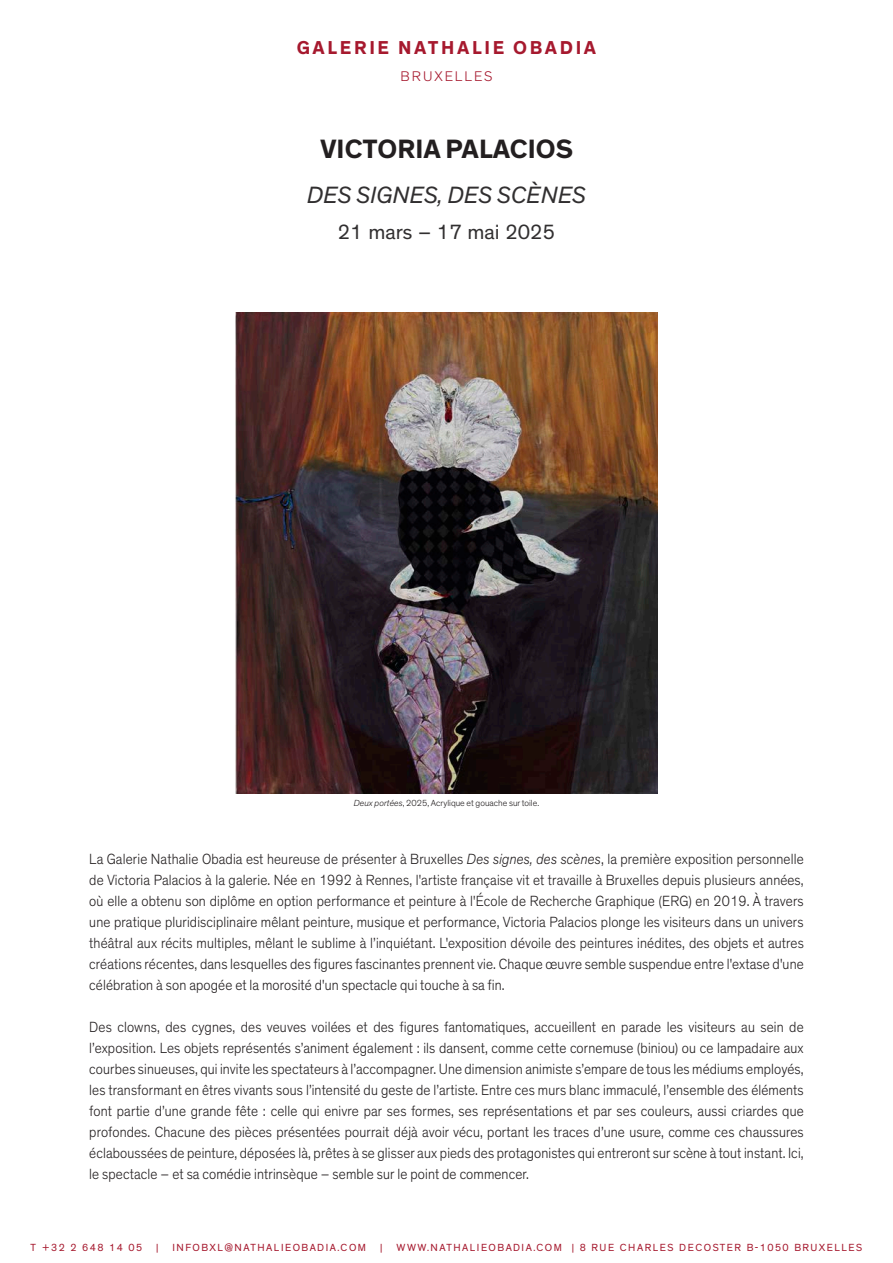
<style>
.page{position:relative;width:893px;height:1263px;background:#fff}
.page>*{position:absolute;margin:0;border:0;box-sizing:border-box;transform-origin:0 0}
.t1{font:700 27px "Theinhardt";color:#231f20}
.t2{font:italic 24px "Theinhardt";letter-spacing:.01em;color:#312f30}
.t3{font:21px "Theinhardt";color:#312f30}
.t4{font:700 19.05px "Theinhardt";letter-spacing:.14em;color:#a6192e}
.t5{font:300 15px/21px "Theinhardt";letter-spacing:.01em;color:#231f20;text-align:justify;scale:.92 1}
.t6{font:300 14.25px "Theinhardt";letter-spacing:.14em;color:#a6192e}
.t7{font:10.5px "Theinhardt";letter-spacing:.145em;color:#a6192e}
.t8{font:300 9px "Theinhardt";color:#231f20}
.s1{font-style:italic}
</style>
<div class="page">
<img style="left:236px;top:312px;width:421px;height:481px">
<p class="t4" style="left:297px;top:36px;width:301px">GALERIE NATHALIE OBADIA</p>
<p class="t6" style="left:401px;top:68px;width:93px">BRUXELLES</p>
<p class="t1" style="left:320px;top:132px;width:254px">VICTORIA PALACIOS</p>
<p class="t2" style="left:307px;top:181px;width:280px">DES SIGNES, DES SCÈNES</p>
<p class="t3" style="left:338px;top:219px;width:219px">21 mars – 17 mai 2025</p>
<p class="t8" style="left:354px;top:797px;width:187px"><span class="s1">Deux portées</span>, 2025, Acrylique et gouache sur toile.</p>
<p class="t5" style="left:89px;top:848px;width:778px">La Galerie Nathalie Obadia est heureuse de présenter à Bruxelles <span class="s1">Des signes, des scènes</span>, la première exposition personnelle de Victoria Palacios à la galerie. Née en 1992 à Rennes, l'artiste française vit et travaille à Bruxelles depuis plusieurs années, où elle a obtenu son diplôme en option performance et peinture à l'École de Recherche Graphique (ERG) en 2019. À travers une pratique pluridisciplinaire mêlant peinture, musique et performance, Victoria Palacios plonge les visiteurs dans un univers théâtral aux récits multiples, mêlant le sublime à l’inquiétant. L'exposition dévoile des peintures inédites, des objets et autres créations récentes, dans lesquelles des figures fascinantes prennent vie. Chaque œuvre semble suspendue entre l'extase d'une célébration à son apogée et la morosité d'un spectacle qui touche à sa fin.</p>
<p class="t5" style="left:89px;top:1016px;width:778px">Des clowns, des cygnes, des veuves voilées et des figures fantomatiques, accueillent en parade les visiteurs au sein de l’exposition. Les objets représentés s’animent également : ils dansent, comme cette cornemuse (biniou) ou ce lampadaire aux courbes sinueuses, qui invite les spectateurs à l’accompagner. Une dimension animiste s’empare de tous les médiums employés, les transformant en êtres vivants sous l’intensité du geste de l’artiste. Entre ces murs blanc immaculé, l’ensemble des éléments font partie d’une grande fête : celle qui enivre par ses formes, ses représentations et par ses couleurs, aussi criardes que profondes. Chacune des pièces présentées pourrait déjà avoir vécu, portant les traces d’une usure, comme ces chaussures éclaboussées de peinture, déposées là, prêtes à se glisser aux pieds des protagonistes qui entreront sur scène à tout instant. Ici, le spectacle – et sa comédie intrinsèque – semble sur le point de commencer.</p>
<p class="t7" style="left:31px;top:1241px;width:113px">T +32 2 648 14 05</p>
<p class="t7" style="left:156px;top:1241px;width:4px">|</p>
<p class="t7" style="left:173px;top:1241px;width:195px">INFOBXL@NATHALIEOBADIA.COM</p>
<p class="t7" style="left:380px;top:1241px;width:4px">|</p>
<p class="t7" style="left:396px;top:1241px;width:467px">WWW.NATHALIEOBADIA.COM | 8 RUE CHARLES DECOSTER B-1050 BRUXELLES</p>
</div>
